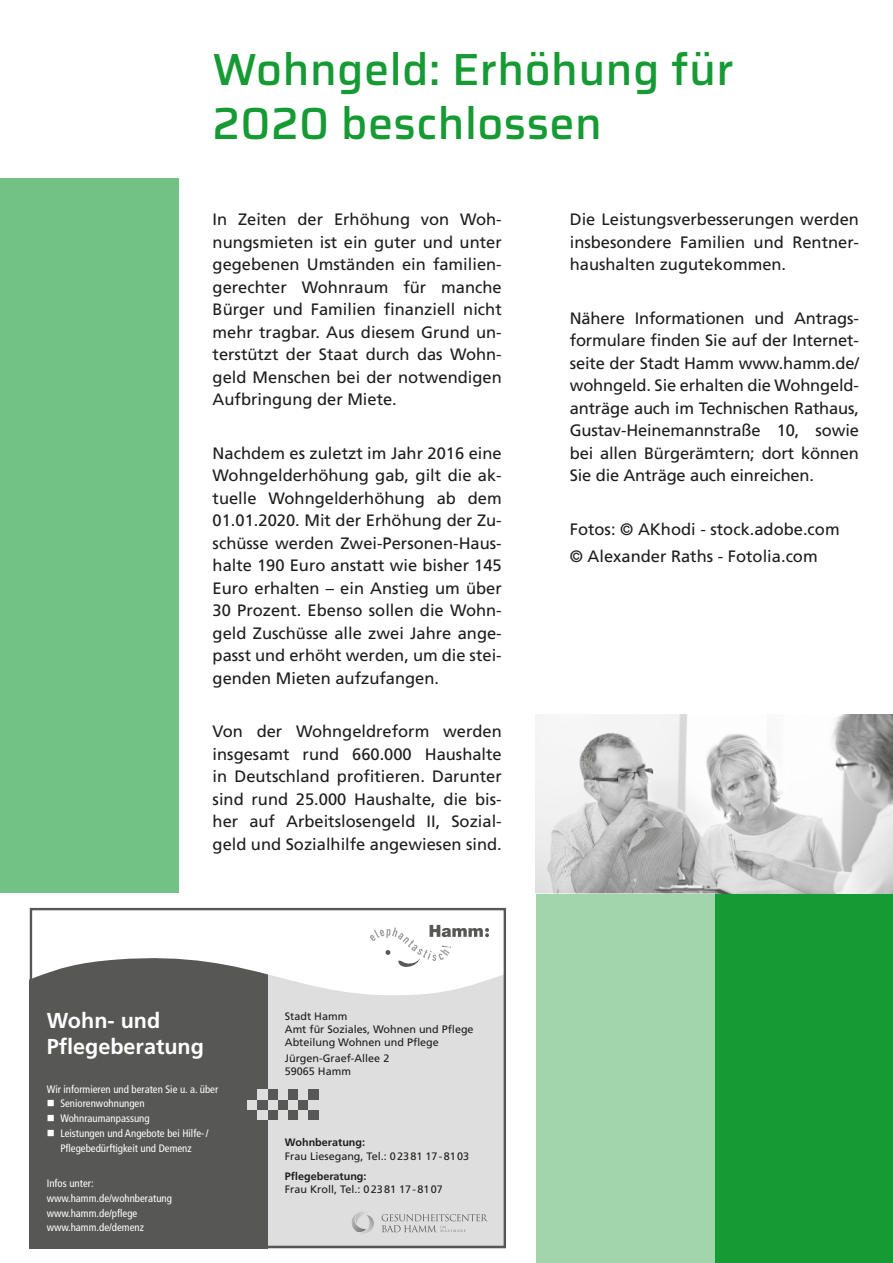
<style>
.page{position:relative;width:893px;height:1263px;background:#fff}
.page>*{position:absolute;margin:0;border:0;box-sizing:border-box;transform-origin:0 0}
.t1{font:500 45px/54px "Saira";letter-spacing:.01em;color:#159a34}
.t2{font:700 21.6px/26px "Frutiger";color:#fff}
.t3{font:16.5px/22.5px "Frutiger";color:#1d1d1b;text-align:justify}
.t4{font:condensed 10.8px/14.7px "Frutiger";color:#fff;text-align:center}
.t5{font:10.8px/12.9px "Frutiger";color:#1d1d1b}
.t6{font:700 10.8px "Frutiger";color:#1d1d1b}
</style>
<div class="page">
<div style="left:0;top:179px;width:179px;height:714px;background:#73c285"></div>
<div style="left:536px;top:893px;width:357px;height:370px;background:#159a34"></div>
<img style="left:536px;top:714px;width:357px;height:179px">
<div style="left:30px;top:908px;width:476px;height:340px;background:#dedede"></div>
<div style="left:30px;top:908px;width:238px;height:340px;background:#575756"></div>
<div style="left:258px;top:1109px;width:10px;height:11px;background:#dedede"></div>
<div style="left:268px;top:1109px;width:10px;height:11px;background:#575756"></div>
<div style="left:288px;top:1109px;width:10px;height:11px;background:#575756"></div>
<div style="left:308px;top:1109px;width:10px;height:11px;background:#575756"></div>
<div style="left:248px;top:1099px;width:10px;height:10px;background:#dedede"></div>
<div style="left:278px;top:1099px;width:10px;height:10px;background:#575756"></div>
<div style="left:298px;top:1099px;width:10px;height:10px;background:#575756"></div>
<div style="left:258px;top:1089px;width:10px;height:10px;background:#dedede"></div>
<div style="left:268px;top:1089px;width:10px;height:10px;background:#575756"></div>
<div style="left:288px;top:1089px;width:10px;height:10px;background:#575756"></div>
<div style="left:308px;top:1089px;width:10px;height:10px;background:#575756"></div>
<svg style="left:382px;top:1214px;width:106px;height:18px"></svg>
<svg style="left:352px;top:1212px;width:22px;height:22px"></svg>
<svg style="left:33px;top:911px;width:470px;height:84px"></svg>
<div style="left:30px;top:908px;width:476px;height:340px;border:2px solid #575756"></div>
<div style="left:536px;top:893px;width:178px;height:370px;background:#a1d6ad"></div>
<h1 class="t1" style="left:213px;top:42px;width:522px">Wohngeld: Erhöhung für<br>2020 beschlossen</h1>
<p class="t3" style="left:213px;top:208px;width:291px">In Zeiten der Erhöhung von Woh&shy;nungsmieten ist ein guter und unter gegebenen Umständen ein familien&shy;gerechter Wohnraum für manche Bürger und Familien finanziell nicht mehr tragbar. Aus diesem Grund un&shy;terstützt der Staat durch das Wohn&shy;geld Menschen bei der notwendigen Aufbringung der Miete.</p>
<p class="t3" style="left:213px;top:442px;width:291px">Nachdem es zuletzt im Jahr 2016 eine Wohngelderhöhung gab, gilt die ak&shy;tuelle Wohngelderhöhung ab dem 01.01.2020. Mit der Erhöhung der Zu&shy;schüsse werden Zwei-Personen-Haus&shy;halte 190 Euro anstatt wie bisher 145<br>Euro erhalten – ein Anstieg um über 30 Prozent. Ebenso sollen die Wohn&shy;geld Zuschüsse alle zwei Jahre ange&shy;passt und erhöht werden, um die stei&shy;genden Mieten aufzufangen.</p>
<p class="t3" style="left:213px;top:720px;width:291px">Von der Wohngeldreform werden insgesamt rund 660.000 Haushalte in Deutschland profitieren. Darunter sind rund 25.000 Haushalte, die bis&shy;her auf Arbeitslosengeld II, Sozial&shy;geld und Sozialhilfe angewiesen sind.</p>
<h2 class="t2" style="left:47px;top:1008px;width:159px">Wohn- und<br>Pflegeberatung</h2>
<p class="t4" style="left:47px;top:1081px;width:173px">Wir informieren und beraten Sie u. a. über</p>
<p class="t4" style="left:47px;top:1096px;width:99px">■ Seniorenwohnungen</p>
<p class="t4" style="left:47px;top:1111px;width:104px">■ Wohnraumanpassung</p>
<p class="t4" style="left:47px;top:1125px;width:163px;line-height:15.3px">■ Leistungen und Angebote bei Hilfe-/<br>Pflegebedürftigkeit und Demenz</p>
<p class="t4" style="left:47px;top:1176px;width:127px;text-align:left">Infos unter: www.hamm.de/wohnberatung www.hamm.de/pflege www.hamm.de/demenz</p>
<p class="t5" style="left:285px;top:1010px;width:190px">Stadt Hamm<br>Amt für Soziales, Wohnen und Pflege<br>Abteilung Wohnen und Pflege</p>
<p class="t5" style="left:285px;top:1052px;width:106px">Jürgen-Graef-Allee 2<br>59065 Hamm</p>
<p class="t6" style="left:285px;top:1136px;width:82px">Wohnberatung:</p>
<p class="t5" style="left:285px;top:1149px;width:186px">Frau Liesegang, Tel.: 02381 17-8103</p>
<p class="t6" style="left:285px;top:1169px;width:83px">Pflegeberatung:</p>
<p class="t5" style="left:285px;top:1183px;width:159px">Frau Kroll, Tel.: 02381 17-8107</p>
<p class="t3" style="left:570px;top:208px;width:291px">Die Leistungsverbesserungen werden insbesondere Familien und Rentner&shy;haushalten zugutekommen.</p>
<p class="t3" style="left:570px;top:307px;width:291px">Nähere Informationen und Antrags&shy;formulare finden Sie auf der Internet&shy;seite der Stadt Hamm www.hamm.de/ wohngeld. Sie erhalten die Wohngeld&shy;anträge auch im Technischen Rathaus, Gustav-Heinemannstraße 10, sowie bei allen Bürgerämtern; dort können Sie die Anträge auch einreichen.</p>
<p class="t3" style="left:570px;top:516px;width:271px;line-height:26.7px">Fotos: © AKhodi - stock.adobe.com © Alexander Raths - Fotolia.com</p>
</div>
